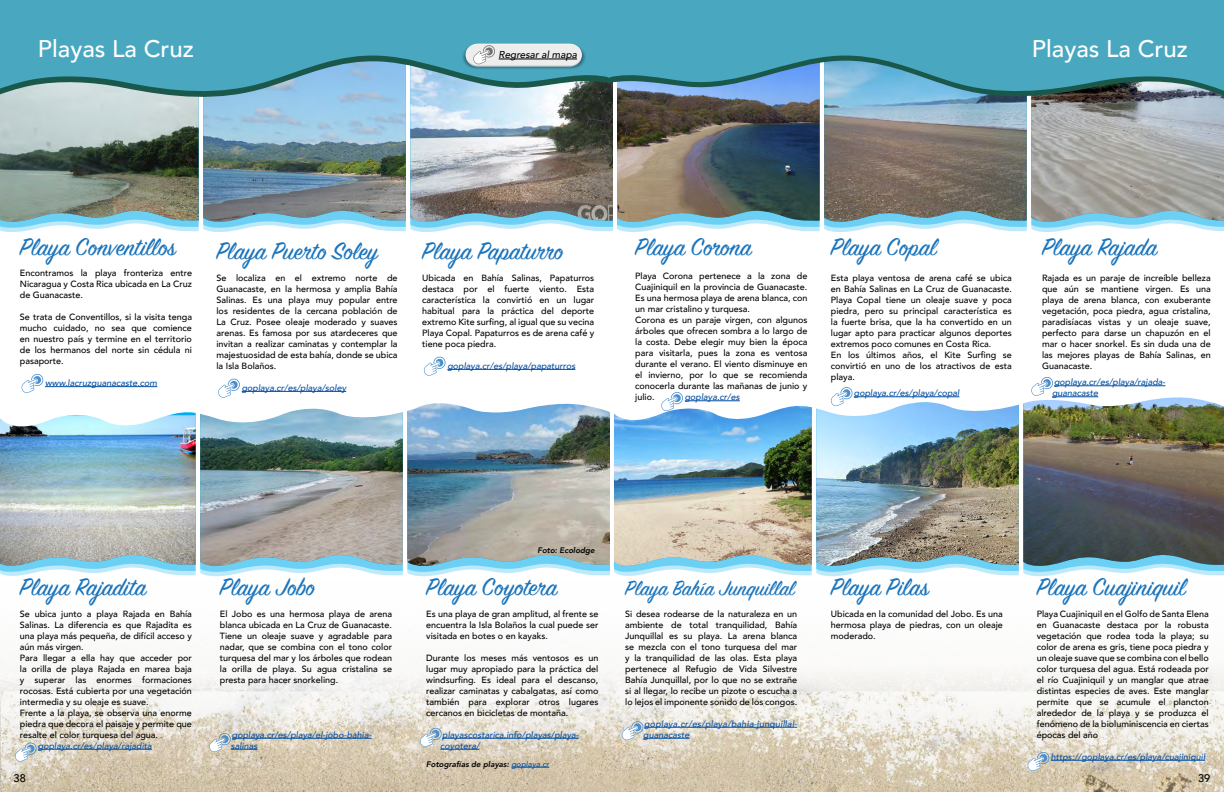
<style>
.page{position:relative;width:1224px;height:792px;background:#fff}
.page>*{position:absolute;margin:0;border:0;box-sizing:border-box;transform-origin:0 0}
.t1{font:27px "Sign Painter House Script";color:#1c75bc}
.t2{font:500 24px "Avenir";color:#fff}
.t3{font:23px "Sign Painter House Script";color:#1c75bc}
.t4{font:500 11px "Avenir";color:#000}
.t5{font:italic 500 10px "Avenir";color:#000}
.t6{font:500 9px/11px "Avenir";color:#000;text-align:justify}
.t7{font:italic 500 9px/11px "Avenir";color:#034ea2}
.t8{font:italic 500 9px/11px "Avenir";letter-spacing:.02em;color:#034ea2}
.t9{font:italic 800 8px "Avenir";color:#000}
.s1{font-weight:500;color:#034ea2}
</style>
<div class="page">
<img style="left:1px;top:669px;width:1223px;height:123px">
<hr style="left:1051px;top:760px;width:154px;height:1px;background:#034ea2">
<svg style="left:1028px;top:751px;width:22px;height:21px"></svg>
<hr style="left:511px;top:767px;width:38px;height:1px;background:#034ea2">
<hr style="left:38px;top:749px;width:114px;height:1px;background:#034ea2">
<hr style="left:232px;top:738px;width:140px;height:1px;background:#034ea2">
<hr style="left:442px;top:738px;width:137px;height:1px;background:#034ea2">
<hr style="left:440px;top:749px;width:40px;height:1px;background:#034ea2">
<svg style="left:15px;top:742px;width:22px;height:20px"></svg>
<svg style="left:209px;top:732px;width:49px;height:21px"></svg>
<svg style="left:420px;top:727px;width:22px;height:21px"></svg>
<img style="left:0;top:356px;width:1224px;height:221px">
<hr style="left:644px;top:727px;width:153px;height:1px;background:#034ea2">
<hr style="left:643px;top:738px;width:46px;height:1px;background:#034ea2">
<svg style="left:622px;top:720px;width:22px;height:21px"></svg>
<div style="left:610px;top:0;width:614px;height:44px;background:#49a8c0"></div>
<div style="left:0;top:0;width:610px;height:44px;background:#49a8c0"></div>
<img style="left:460px;top:38px;width:134px;height:6px">
<img style="left:0;top:44px;width:1224px;height:188px">
<h2 class="t2" style="left:38px;top:28px;width:158px">Playas La Cruz</h2>
<p class="t5" style="left:499px;top:49px;width:80px">Regresar al mapa</p>
<h2 class="t2" style="left:992px;top:28px;width:128px">Cantón de l</h2>
<h2 class="t2" style="left:1032px;top:28px;width:158px">Playas La Cruz</h2>
<h1 class="t1" style="left:20px;top:230px;width:157px">Playa Conventillos</h1>
<p class="t6" style="left:20px;top:267px;width:174px">Encontramos la playa fronteriza entre Nicaragua y Costa Rica ubicada en La Cruz de Guanacaste.</p>
<p class="t6" style="left:20px;top:311px;width:174px">Se trata de Conventillos, si la visita tenga mucho cuidado, no sea que comience en nuestro país y termine en el territorio de los hermanos del norte sin cédula ni pasaporte.</p>
<p class="t7" style="left:45px;top:377px;width:114px">www.lacruzguanacaste.com</p>
<h1 class="t1" style="left:216px;top:235px;width:163px">Playa Puerto Soley</h1>
<p class="t6" style="left:216px;top:272px;width:183px">Se localiza en el extremo norte de Guanacaste, en la hermosa y amplia Bahía Salinas. Es una playa muy popular entre los residentes de la cercana población de La Cruz. Posee oleaje moderado y suaves arenas. Es famosa por sus atardeceres que invitan a realizar caminatas y contemplar la majestuosidad de esta bahía, donde se ubica la Isla Bolaños.</p>
<p class="t7" style="left:242px;top:382px;width:106px">goplaya.cr/es/playa/soley</p>
<h1 class="t1" style="left:422px;top:235px;width:142px">Playa Papaturro</h1>
<p class="t6" style="left:422px;top:272px;width:174px">Ubicada en Bahía Salinas, Papaturros destaca por el fuerte viento. Esta característica la convirtió en un lugar habitual para la práctica del deporte extremo Kite surfing, al igual que su vecina Playa Copal. Papaturros es de arena café y tiene poca piedra.</p>
<p class="t7" style="left:447px;top:360px;width:130px">goplaya.cr/es/playa/papaturros</p>
<h1 class="t1" style="left:635px;top:231px;width:118px">Playa Corona</h1>
<p class="t6" style="left:635px;top:270px;width:174px;text-align:left">Playa Corona pertenece a la zona de Cuajiniquil en la provincia de Guanacaste.<br>Es una hermosa playa de arena blanca, con un mar cristalino y turquesa.<br>Corona es un paraje virgen, con algunos árboles que ofrecen sombra a lo largo de la costa. Debe elegir muy bien la época para visitarla, pues la zona es ventosa durante el verano. El viento disminuye en el invierno, por lo que se recomienda conocerla durante las mañanas de junio y julio.</p>
<p class="t7" style="left:685px;top:392px;width:57px">goplaya.cr/es</p>
<h1 class="t1" style="left:831px;top:231px;width:107px">Playa Copal</h1>
<p class="t6" style="left:831px;top:272px;width:183px;text-align:left">Esta playa ventosa de arena café se ubica en Bahía Salinas en La Cruz de Guanacaste.<br>Playa Copal tiene un oleaje suave y poca piedra, pero su principal característica es la fuerte brisa, que la ha convertido en un lugar apto para practicar algunos deportes extremos poco comunes en Costa Rica.<br>En los últimos años, el Kite Surfing se convirtió en uno de los atractivos de esta playa.</p>
<p class="t7" style="left:854px;top:388px;width:107px">goplaya.cr/es/playa/copal</p>
<h1 class="t1" style="left:1042px;top:231px;width:117px">Playa Rajada</h1>
<p class="t6" style="left:1042px;top:272px;width:170px">Rajada es un paraje de increíble belleza que aún se mantiene virgen. Es una playa de arena blanca, con exuberante vegetación, poca piedra, agua cristalina, paradisíacas vistas y un oleaje suave, perfecto para darse un chapuzón en el mar o hacer snorkel. Es sin duda una de las mejores playas de Bahía Salinas, en Guanacaste.</p>
<p class="t7" style="left:1052px;top:377px;width:115px">goplaya.cr/es/playa/rajada&shy;guanacaste</p>
<h1 class="t1" style="left:20px;top:571px;width:128px">Playa Rajadita</h1>
<p class="t6" style="left:20px;top:607px;width:174px;text-align:left">Se ubica junto a playa Rajada en Bahía Salinas. La diferencia es que Rajadita es una playa más pequeña, de difícil acceso y aún más virgen.<br>Para llegar a ella hay que acceder por la orilla de playa Rajada en marea baja y superar las enormes formaciones rocosas. Está cubierta por una vegetación intermedia y su oleaje es suave.<br>Frente a la playa, se observa una enorme piedra que decora el paisaje y permite que resalte el color turquesa del agua.</p>
<p class="t7" style="left:38px;top:740px;width:116px">goplaya.cr/es/playa/rajadita</p>
<h1 class="t1" style="left:220px;top:571px;width:96px">Playa Jobo</h1>
<p class="t6" style="left:220px;top:607px;width:174px">El Jobo es una hermosa playa de arena blanca ubicada en La Cruz de Guanacaste.<br>Tiene un oleaje suave y agradable para nadar, que se combina con el tono color turquesa del mar y los árboles que rodean la orilla de playa. Su agua cristalina se presta para hacer snorkeling.</p>
<p class="t7" style="left:231px;top:729px;width:142px">goplaya.cr/es/playa/el-jobo-bahia&shy;salinas</p>
<p class="t9" style="left:537px;top:546px;width:59px">Foto: Ecolodge</p>
<h1 class="t1" style="left:426px;top:571px;width:133px">Playa Coyotera</h1>
<p class="t6" style="left:426px;top:607px;width:174px">Es una playa de gran amplitud, al frente se encuentra la Isla Bolaños la cual puede ser visitada en botes o en kayaks.</p>
<p class="t6" style="left:426px;top:651px;width:174px">Durante los meses más ventosos es un lugar muy apropiado para la práctica del windsurfing. Es ideal para el descanso, realizar caminatas y cabalgatas, así como también para explorar otros lugares cercanos en bicicletas de montaña.</p>
<p class="t7" style="left:440px;top:729px;width:140px">playascostarica.info/playas/playa&shy;coyotera/</p>
<p class="t9" style="left:426px;top:759px;width:124px">Fotografías de playas: <span class="s1">goplaya.cr</span></p>
<h3 class="t3" style="left:625px;top:574px;width:171px">Playa Bahía Junquillal</h3>
<p class="t6" style="left:625px;top:607px;width:174px">Si desea rodearse de la naturaleza en un ambiente de total tranquilidad, Bahía Junquillal es su playa. La arena blanca se mezcla con el tono turquesa del mar y la tranquilidad de las olas. Esta playa pertenece al Refugio de Vida Silvestre Bahía Junquillal, por lo que no se extrañe si al llegar, lo recibe un pizote o escucha a lo lejos el imponente sonido de los congos.</p>
<p class="t8" style="left:643px;top:718px;width:156px">goplaya.cr/es/playa/bahia-junquillal&shy;guanacaste</p>
<h1 class="t1" style="left:831px;top:571px;width:99px">Playa Pilas</h1>
<p class="t6" style="left:831px;top:607px;width:174px">Ubicada en la comunidad del Jobo. Es una hermosa playa de piedras, con un oleaje moderado.</p>
<h1 class="t1" style="left:1037px;top:571px;width:150px">Playa Cuajiniquil</h1>
<p class="t6" style="left:1037px;top:607px;width:174px">Playa Cuajiniquil en el Golfo de Santa Elena en Guanacaste destaca por la robusta vegetación que rodea toda la playa; su color de arena es gris, tiene poca piedra y un oleaje suave que se combina con el bello color turquesa del agua. Está rodeada por el río Cuajiniquil y un manglar que atrae distintas especies de aves. Este manglar permite que se acumule el plancton alrededor de la playa y se produzca el fenómeno de la bioluminiscencia en ciertas épocas del año</p>
<p class="t7" style="left:1051px;top:751px;width:156px">https://goplaya.cr/es/playa/cuajiniquil</p>
<p class="t4" style="left:14px;top:769px;width:14px">38</p>
<p class="t4" style="left:1198px;top:769px;width:14px">39</p>
</div>
